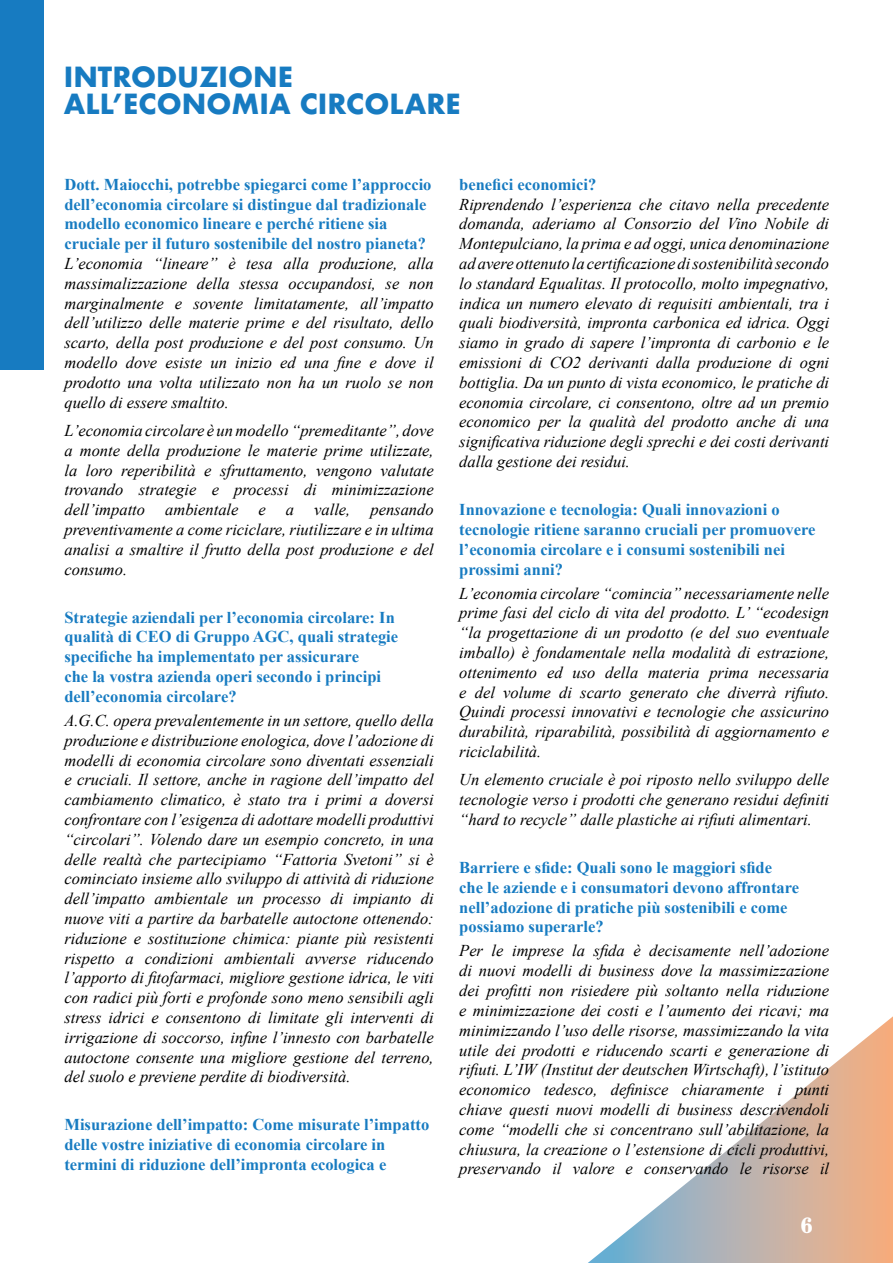
<style>
.page{position:relative;width:893px;height:1263px;background:#fff}
.page>*{position:absolute;margin:0;border:0;box-sizing:border-box;transform-origin:0 0}
.t1{font:700 27px "Futura";color:#177bc1}
.t2{font:800 22.5px "Valencia";color:#fff}
.t3{font:italic 16.5px/19.8px "Times New Roman";color:#000;text-align:justify}
.t4{font:700 16.5px/19.8px "Times New Roman";color:#177bc1}
</style>
<div class="page">
<svg style="left:588px;top:1017px;width:304px;height:246px"></svg>
<hr style="left:892px;top:894px;width:1px;height:369px;background:#f37932">
<div style="left:0;top:0;width:44px;height:370px;background:#177bc1"></div>
<h1 class="t1" style="left:64px;top:57px;width:31px">INTROD</h1>
<h1 class="t1" style="left:177px;top:57px;width:60px">UZIONE</h1>
<h1 class="t1" style="left:64px;top:84px;width:81px">ALL’ECONOMIA</h1>
<h1 class="t1" style="left:300px;top:84px;width:19px">CIRCOLARE</h1>
<p class="t4" style="left:64px;top:174px;width:369px">Dott. Maiocchi, potrebbe spiegarci come l’approccio dell’economia circolare si distingue dal tradizionale modello economico lineare e perché ritiene sia cruciale per il futuro sostenibile del nostro pianeta?</p>
<p class="t3" style="left:64px;top:253px;width:371px">L’economia “lineare” è tesa alla produzione, alla massimalizzazione della stessa occupandosi, se non marginalmente e sovente limitatamente, all’impatto dell’utilizzo delle materie prime e del risultato, dello scarto, della post produzione e del post consumo. Un modello dove esiste un inizio ed una fine e dove il prodotto una volta utilizzato non ha un ruolo se non quello di essere smaltito.</p>
<p class="t3" style="left:64px;top:420px;width:371px">L’economia circolare è un modello “premeditante”, dove a monte della produzione le materie prime utilizzate, la loro reperibilità e sfruttamento, vengono valutate trovando strategie e processi di minimizzazione dell’impatto ambientale e a valle, pensando preventivamente a come riciclare, riutilizzare e in ultima analisi a smaltire il frutto della post produzione e del consumo.</p>
<p class="t4" style="left:64px;top:607px;width:335px">Strategie aziendali per l’economia circolare: In qualità di CEO di Gruppo AGC, quali strategie specifiche ha implementato per assicurare<br>che la vostra azienda operi secondo i principi dell’economia circolare?</p>
<p class="t3" style="left:64px;top:710px;width:371px">A.G.C. opera prevalentemente in un settore, quello della produzione e distribuzione enologica, dove l’adozione di modelli di economia circolare sono diventati essenziali e cruciali. Il settore, anche in ragione dell’impatto del cambiamento climatico, è stato tra i primi a doversi confrontare con l’esigenza di adottare modelli produttivi “circolari”. Volendo dare un esempio concreto, in una delle realtà che partecipiamo “Fattoria Svetoni” si è cominciato insieme allo sviluppo di attività di riduzione dell’impatto ambientale un processo di impianto di nuove viti a partire da barbatelle autoctone ottenendo: riduzione e sostituzione chimica: piante più resistenti rispetto a condizioni ambientali avverse riducendo l’apporto di fitofarmaci, migliore gestione idrica, le viti con radici più forti e profonde sono meno sensibili agli stress idrici e consentono di limitate gli interventi di irrigazione di soccorso, infine l’innesto con barbatelle autoctone consente una migliore gestione del terreno, del suolo e previene perdite di biodiversità.</p>
<p class="t4" style="left:64px;top:1114px;width:366px">Misurazione dell’impatto: Come misurate l’impatto delle vostre iniziative di economia circolare in termini di riduzione dell’impronta ecologica e</p>
<p class="t4" style="left:459px;top:174px;width:139px">benefici economici?</p>
<p class="t3" style="left:459px;top:194px;width:371px">Riprendendo l’esperienza che citavo nella precedente domanda, aderiamo al Consorzio del Vino Nobile di Montepulciano, la prima e ad oggi, unica denominazione ad avere ottenuto la certificazione di sostenibilità secondo lo standard Equalitas. Il protocollo, molto impegnativo, indica un numero elevato di requisiti ambientali, tra i quali biodiversità, impronta carbonica ed idrica. Oggi siamo in grado di sapere l’impronta di carbonio e le emissioni di CO2 derivanti dalla produzione di ogni bottiglia. Da un punto di vista economico, le pratiche di economia circolare, ci consentono, oltre ad un premio economico per la qualità del prodotto anche di una significativa riduzione degli sprechi e dei costi derivanti dalla gestione dei residui.</p>
<p class="t4" style="left:459px;top:499px;width:358px">Innovazione e tecnologia: Quali innovazioni o tecnologie ritiene saranno cruciali per promuovere l’economia circolare e i consumi sostenibili nei prossimi anni?</p>
<p class="t3" style="left:459px;top:583px;width:371px">L’economia circolare “comincia” necessariamente nelle prime fasi del ciclo di vita del prodotto. L’ “ecodesign “la progettazione di un prodotto (e del suo eventuale imballo) è fondamentale nella modalità di estrazione, ottenimento ed uso della materia prima necessaria e del volume di scarto generato che diverrà rifiuto.<br>Quindi processi innovativi e tecnologie che assicurino durabilità, riparabilità, possibilità di aggiornamento e riciclabilità.</p>
<p class="t3" style="left:459px;top:769px;width:371px">Un elemento cruciale è poi riposto nello sviluppo delle tecnologie verso i prodotti che generano residui definiti “hard to recycle” dalle plastiche ai rifiuti alimentari.</p>
<p class="t4" style="left:459px;top:857px;width:341px">Barriere e sfide: Quali sono le maggiori sfide che le aziende e i consumatori devono affrontare nell’adozione di pratiche più sostenibili e come possiamo superarle?</p>
<p class="t3" style="left:459px;top:941px;width:371px">Per le imprese la sfida è decisamente nell’adozione di nuovi modelli di business dove la massimizzazione dei profitti non risiedere più soltanto nella riduzione e minimizzazione dei costi e l’aumento dei ricavi; ma minimizzando l’uso delle risorse, massimizzando la vita utile dei prodotti e riducendo scarti e generazione di rifiuti. L’IW (Institut der deutschen Wirtschaft), l’istituto economico tedesco, definisce chiaramente i punti chiave questi nuovi modelli di business descrivendoli come “modelli che si concentrano sull’abilitazione, la chiusura, la creazione o l’estensione di cicli produttivi, preservando il valore e conservando le risorse il</p>
<h2 class="t2" style="left:801px;top:1211px;width:13px">6</h2>
</div>
